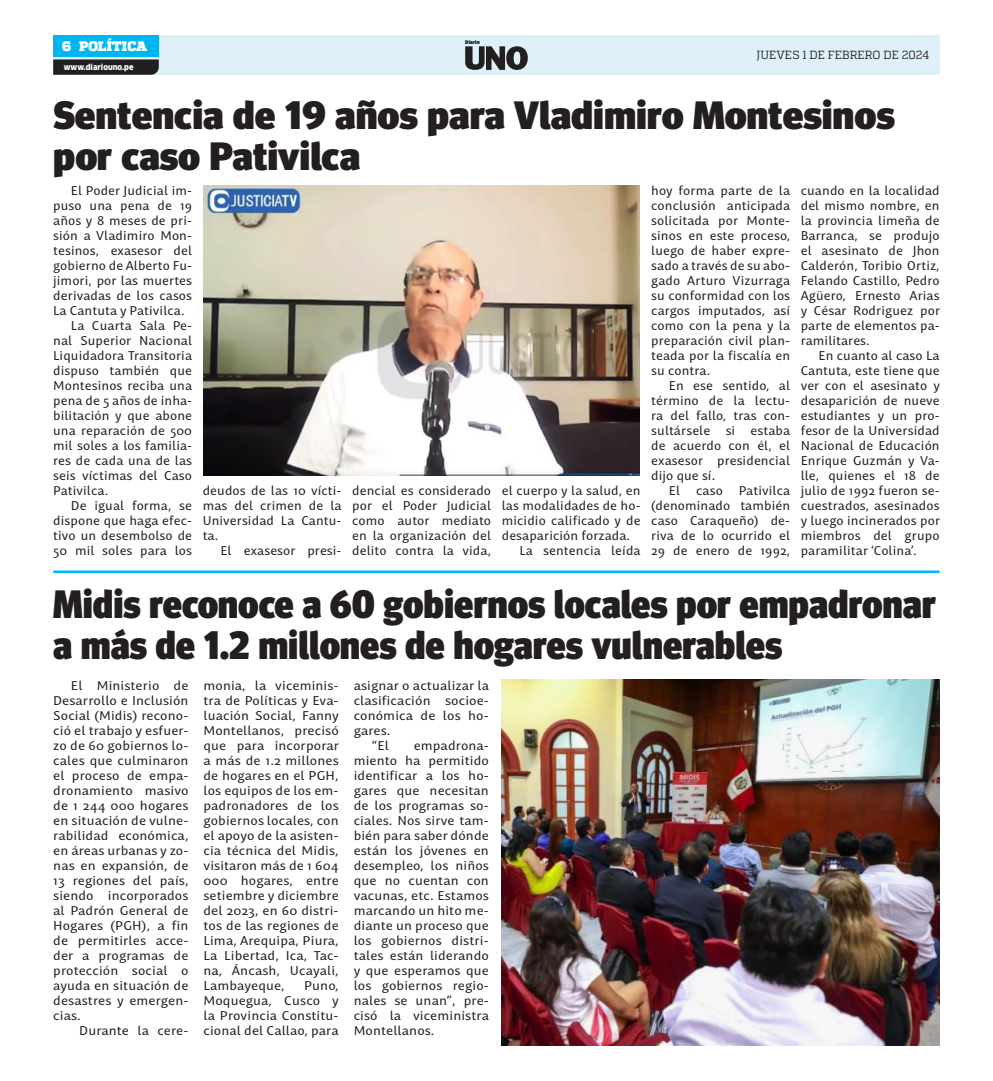
<style>
.page{position:relative;width:993px;height:1081px;background:#fff}
.page>*{position:absolute;margin:0;border:0;box-sizing:border-box;transform-origin:0 0}
.TITULAR{font:900 39.62px/41.2px "Meta Head OT";color:#231f20}
.TITULAR-2{font:900 39.62px/41.2px "Meta Head OT";color:#231f20;scale:1.04 1}
.t1{font:900 13.75px "Quadon";letter-spacing:.01em;color:#fff}
.t2{font:12.5px/15px "Mastro Sans";letter-spacing:.01em;color:#231f20;text-align:justify}
.t3{font:12.5px/15px "Mastro Sans";letter-spacing:.01em;color:#231f20;text-align:justify;scale:1.05 1}
.t4{font:11.75px "Quadon";color:#231f20;scale:.95 1}
.t5{font:900 7.88px "Clan Pro";color:#fff;scale:.95 1}
.t6{font:900 4.88px "Clan Pro";letter-spacing:-.01em;color:#231f20}
</style>
<div class="page">
<div style="left:53px;top:35px;width:886px;height:40px;background:#dff1f8"></div>
<div style="left:53px;top:35px;width:106px;height:22px;background:#00b6f0"></div>
<svg style="left:53px;top:59px;width:106px;height:16px;background:#2d2a2b"></svg>
<svg style="left:465px;top:46px;width:62px;height:24px"></svg>
<hr style="left:53px;top:570px;width:886px;height:3px;background:#00b6f0">
<img style="left:203px;top:185px;width:436px;height:291px">
<img style="left:501px;top:679px;width:438px;height:366px">
<p class="t1" style="left:62px;top:38px;width:10px">6</p>
<p class="t1" style="left:79px;top:38px;width:70px">POLÍTICA</p>
<p class="t5" style="left:64px;top:62px;width:75px">www.diariouno.pe</p>
<p class="t6" style="left:465px;top:40px;width:16px">Diario</p>
<p class="t4" style="left:756px;top:48px;width:183px">JUEVES 1 DE FEBRERO DE 2024</p>
<p class="TITULAR-2" style="left:53px;top:94px;width:810px">Sentencia de 19 años para Vladimiro Montesinos por caso Pativilca</p>
<p class="t2" style="left:53px;top:182px;width:140px;text-indent:18px">El Poder Judicial im&shy;puso una pena de 19 años y 8 meses de pri&shy;sión a Vladimiro Mon&shy;tesinos, exasesor del gobierno de Alberto Fu&shy;jimori, por las muertes derivadas de los casos La Cantuta y Pativilca.</p>
<p class="t2" style="left:53px;top:317px;width:140px;text-indent:18px">La Cuarta Sala Pe&shy;nal Superior Nacional Liquidadora Transitoria dispuso también que Montesinos reciba una pena de 5 años de inha&shy;bilitación y que abone una reparación de 500 mil soles a los familia&shy;res de cada una de las seis víctimas del Caso Pativilca.</p>
<p class="t2" style="left:53px;top:497px;width:140px;text-indent:18px">De igual forma, se dispone que haga efec&shy;tivo un desembolso de 50 mil soles para los</p>
<p class="t2" style="left:203px;top:482px;width:140px">deudos de las 10 vícti&shy;mas del crimen de la Universidad La Cantu&shy;ta.</p>
<p class="t2" style="left:220px;top:542px;width:123px">El exasesor presi-</p>
<p class="t2" style="left:352px;top:482px;width:140px">dencial es considerado por el Poder Judicial como autor mediato en la organización del delito contra la vida,</p>
<p class="t2" style="left:501px;top:482px;width:140px">el cuerpo y la salud, en las modalidades de ho&shy;micidio calificado y de desaparición forzada.</p>
<p class="t2" style="left:519px;top:542px;width:123px">La sentencia leída</p>
<p class="t2" style="left:651px;top:182px;width:140px">hoy forma parte de la conclusión anticipada solicitada por Monte&shy;sinos en este proceso, luego de haber expre&shy;sado a través de su abo&shy;gado Arturo Vizurraga su conformidad con los cargos imputados, así como con la pena y la preparación civil plan&shy;teada por la fiscalía en su contra.</p>
<p class="t2" style="left:651px;top:377px;width:140px;text-indent:18px">En ese sentido, al término de la lectu&shy;ra del fallo, tras con&shy;sultársele si estaba de acuerdo con él, el exasesor presidencial dijo que sí.</p>
<p class="t2" style="left:668px;top:482px;width:13px">El</p>
<p class="t2" style="left:695px;top:482px;width:28px">caso</p>
<p class="t2" style="left:651px;top:482px;width:140px;text-indent:87px">Pativilca (denominado también caso Caraqueño) de&shy;riva de lo ocurrido el 29 de enero de 1992,</p>
<p class="t2" style="left:800px;top:182px;width:141px">cuando en la localidad del mismo nombre, en la provincia limeña de Barranca, se produjo el asesinato de Jhon Calderón, Toribio Ortiz, Felando Castillo, Pedro Agüero, Ernesto Arias y César Rodriguez por parte de elementos pa&shy;ramilitares.</p>
<p class="t2" style="left:800px;top:347px;width:141px;text-indent:18px">En cuanto al caso La Cantuta, este tiene que ver con el asesinato y desaparición de nueve estudiantes y un pro&shy;fesor de la Universidad Nacional de Educación Enrique Guzmán y Va&shy;lle, quienes el 18 de julio de 1992 fueron se&shy;cuestrados, asesinados y luego incinerados por miembros del grupo paramilitar ‘Colina’.</p>
<p class="TITULAR" style="left:53px;top:582px;width:883px">Midis reconoce a 60 gobiernos locales por empadronar a más de 1.2 millones de hogares vulnerables</p>
<p class="t3" style="left:53px;top:677px;width:130px;text-indent:18px">El Ministerio de Desarrollo e Inclusión Social (Midis) recono&shy;ció el trabajo y esfuer&shy;zo de 60 gobiernos lo&shy;cales que culminaron el proceso de empa&shy;dronamiento masivo de 1 244 000 hogares en situación de vulne&shy;rabilidad económica, en áreas urbanas y zo&shy;nas en expansión, de 13 regiones del país, siendo incorporados al Padrón General de Hogares (PGH), a fin de permitirles acce&shy;der a programas de protección social o ayuda en situación de desastres y emergen&shy;cias.</p>
<p class="t3" style="left:79px;top:1022px;width:105px">Durante la cere-</p>
<p class="t3" style="left:203px;top:677px;width:131px">monia, la viceminis&shy;tra de Políticas y Eva&shy;luación Social, Fanny Montellanos, precisó que para incorporar a más de 1.2 millones de hogares en el PGH, los equipos de los em&shy;padronadores de los gobiernos locales, con el apoyo de la asisten&shy;cia técnica del Midis, visitaron más de 1 604<br>000 hogares, entre setiembre y diciembre del 2023, en 60 distri&shy;tos de las regiones de Lima, Arequipa, Piura, La Libertad, Ica, Tac&shy;na, Áncash, Ucayali, Lambayeque,</p>
<p class="t3" style="left:203px;top:977px;width:130px;text-indent:101px">Puno, Moquegua, Cusco y la Provincia Constitu&shy;cional del Callao, para</p>
<p class="t3" style="left:353px;top:677px;width:130px">asignar o actualizar la clasificación socioe&shy;conómica de los ho&shy;gares.</p>
<p class="t3" style="left:371px;top:737px;width:18px">“El</p>
<p class="t3" style="left:353px;top:737px;width:130px;text-indent:60px">empadrona&shy;miento ha permitido identificar a los ho&shy;gares que necesitan de los programas so&shy;ciales. Nos sirve tam&shy;bién para saber dónde están los jóvenes en desempleo, los niños que no cuentan con vacunas, etc. Estamos marcando un hito me&shy;diante un proceso que los gobiernos distri&shy;tales están liderando y que esperamos que los gobiernos regio&shy;nales se unan”, pre&shy;cisó la viceministra Montellanos.</p>
</div>
